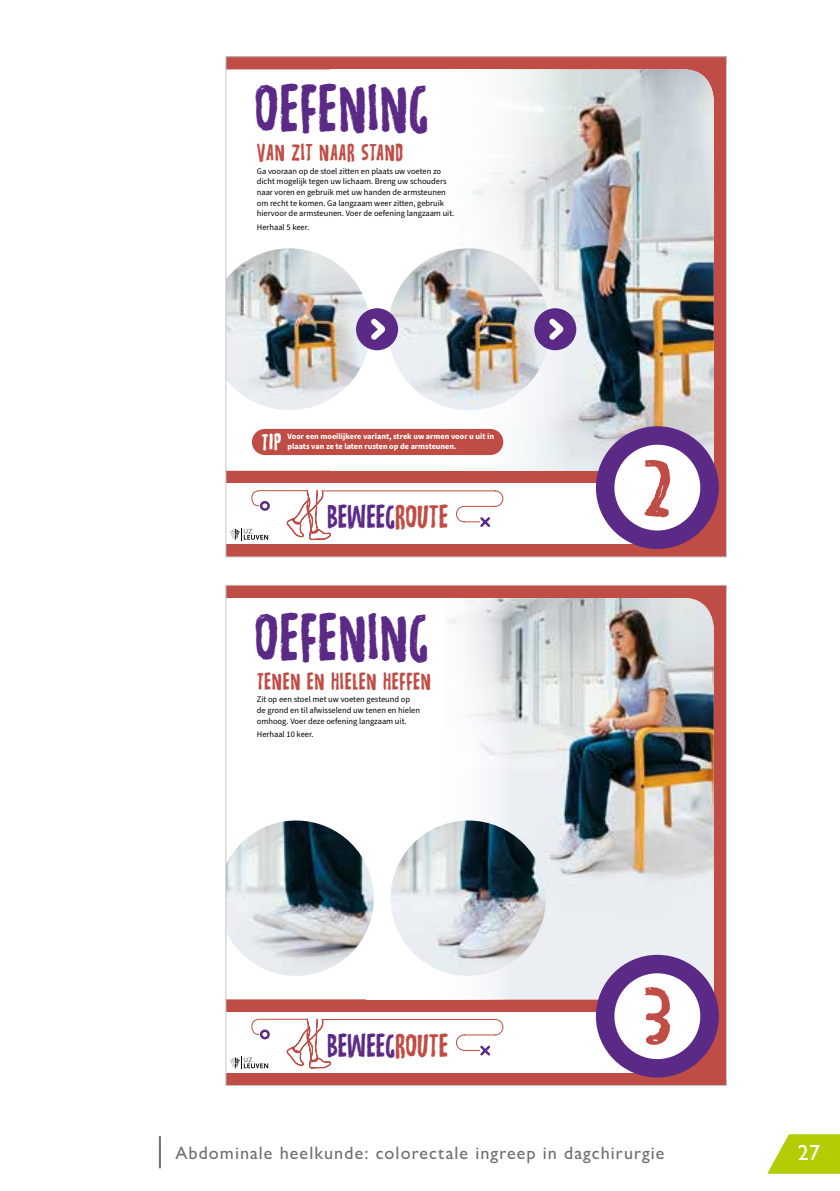
<style>
.page{position:relative;width:840px;height:1191px;background:#fff}
.page>*{position:absolute;margin:0;border:0;box-sizing:border-box;transform-origin:0 0}
.t1{font:65.4px "Repetition DEMO";color:#c04d45}
.t2{font:49.4px "Repetition DEMO";letter-spacing:.02em;color:#5b2a86}
.t3{font:24px "Repetition DEMO";color:#5b2a86}
.t4{font:500 22px "Gill Sans Nova";color:#fff}
.t5{font:500 18px "Gill Sans Nova";letter-spacing:.06em;color:#706f6f}
.t6{font:17.6px "Repetition DEMO";letter-spacing:.04em;color:#c04d45}
.t7{font:17.6px "Repetition DEMO";color:#fff}
.t8{font:8.4px/10.6px "Source Sans Pro";color:#000}
.t9{font:700 8.2px/10.6px "Source Sans Pro";color:#fff}
.s1{color:#c04d45}
</style>
<div class="page">
<svg style="left:767px;top:1134px;width:72px;height:39px"></svg>
<hr style="left:159px;top:1136px;width:2px;height:32px;background:#706f6f">
<div style="left:226px;top:57px;width:500px;height:500px;background:#c04d45"></div>
<div style="left:227px;top:69px;width:103px;height:402px;background:#fff"></div>
<img style="left:567px;top:69px;width:146px;height:402px">
<div style="left:226px;top:483px;width:408px;height:61px;background:#fff"></div>
<svg style="left:605px;top:435px;width:104px;height:105px;background:#e2daea"></svg>
<div style="left:595px;top:426px;width:123px;height:123px;border:18px solid #5b2a86;border-radius:50%"></div>
<svg style="left:330px;top:69px;width:237px;height:402px;background:#f7f8f8"></svg>
<img style="left:388px;top:248px;width:161px;height:162px;border-radius:81px">
<div style="left:356px;top:308px;width:42px;height:42px;background:#5b2a86;border-radius:50%"></div>
<img style="left:227px;top:248px;width:158px;height:162px">
<div style="left:534px;top:308px;width:42px;height:42px;background:#5b2a86;border-radius:50%"></div>
<svg style="left:549px;top:319px;width:14px;height:21px"></svg>
<svg style="left:230px;top:490px;width:273px;height:50px"></svg>
<div style="left:252px;top:429px;width:251px;height:26px;background:#c04d45;border-radius:13px"></div>
<div style="left:226px;top:585px;width:500px;height:500px;background:#c04d45"></div>
<div style="left:227px;top:598px;width:138px;height:401px;background:#fff"></div>
<img style="left:510px;top:598px;width:203px;height:401px">
<div style="left:226px;top:1012px;width:408px;height:60px;background:#fff"></div>
<svg style="left:605px;top:964px;width:104px;height:104px;background:#e2daea"></svg>
<div style="left:595px;top:954px;width:123px;height:123px;border:18px solid #5b2a86;border-radius:50%"></div>
<div style="left:365px;top:598px;width:145px;height:401px;background:#fff"></div>
<img style="left:227px;top:820px;width:146px;height:155px">
<img style="left:390px;top:820px;width:155px;height:155px;border-radius:78px">
<svg style="left:230px;top:1018px;width:273px;height:51px"></svg>
<h2 class="t2" style="left:254px;top:70px;width:176px">OEFENING</h2>
<h3 class="t6" style="left:257px;top:139px;width:148px">VAN ZIT NAAR STAND</h3>
<p class="t8" style="left:257px;top:166px;width:199px">Ga vooraan op de stoel zitten en plaats uw voeten zo dicht mogelijk tegen uw lichaam. Breng uw schouders naar voren en gebruik met uw handen de armsteunen om recht te komen. Ga langzaam weer zitten, gebruik hiervoor de armsteunen. Voer de oefening langzaam uit.</p>
<p class="t8" style="left:257px;top:222px;width:54px">Herhaal 5 keer.</p>
<h3 class="t7" style="left:261px;top:429px;width:21px">TIP</h3>
<p class="t9" style="left:287px;top:431px;width:208px">Voor een moeilijkere variant, strek uw armen voor u uit in plaats van ze te laten rusten op de armsteunen.</p>
<h3 class="t3" style="left:327px;top:498px;width:122px">BEWEEG<span class="s1">ROUTE</span></h3>
<h2 class="t2" style="left:254px;top:599px;width:176px">OEFENING</h2>
<h3 class="t6" style="left:257px;top:667px;width:175px">TENEN EN HIELEN HEFFEN</h3>
<p class="t8" style="left:257px;top:694px;width:165px">Zit op een stoel met uw voeten gesteund op de grond en til afwisselend uw tenen en hielen omhoog. Voer deze oefening langzaam uit.</p>
<p class="t8" style="left:257px;top:729px;width:58px">Herhaal 10 keer.</p>
<h3 class="t3" style="left:327px;top:1026px;width:122px">BEWEEG<span class="s1">ROUTE</span></h3>
<h1 class="t1" style="left:642px;top:438px;width:30px">2</h1>
<h1 class="t1" style="left:642px;top:966px;width:30px">3</h1>
<h3 class="t5" style="left:175px;top:1141px;width:490px">Abdominale heelkunde: colorectale ingreep in dagchirurgie</h3>
<h3 class="t4" style="left:797px;top:1138px;width:23px">27</h3>
</div>
